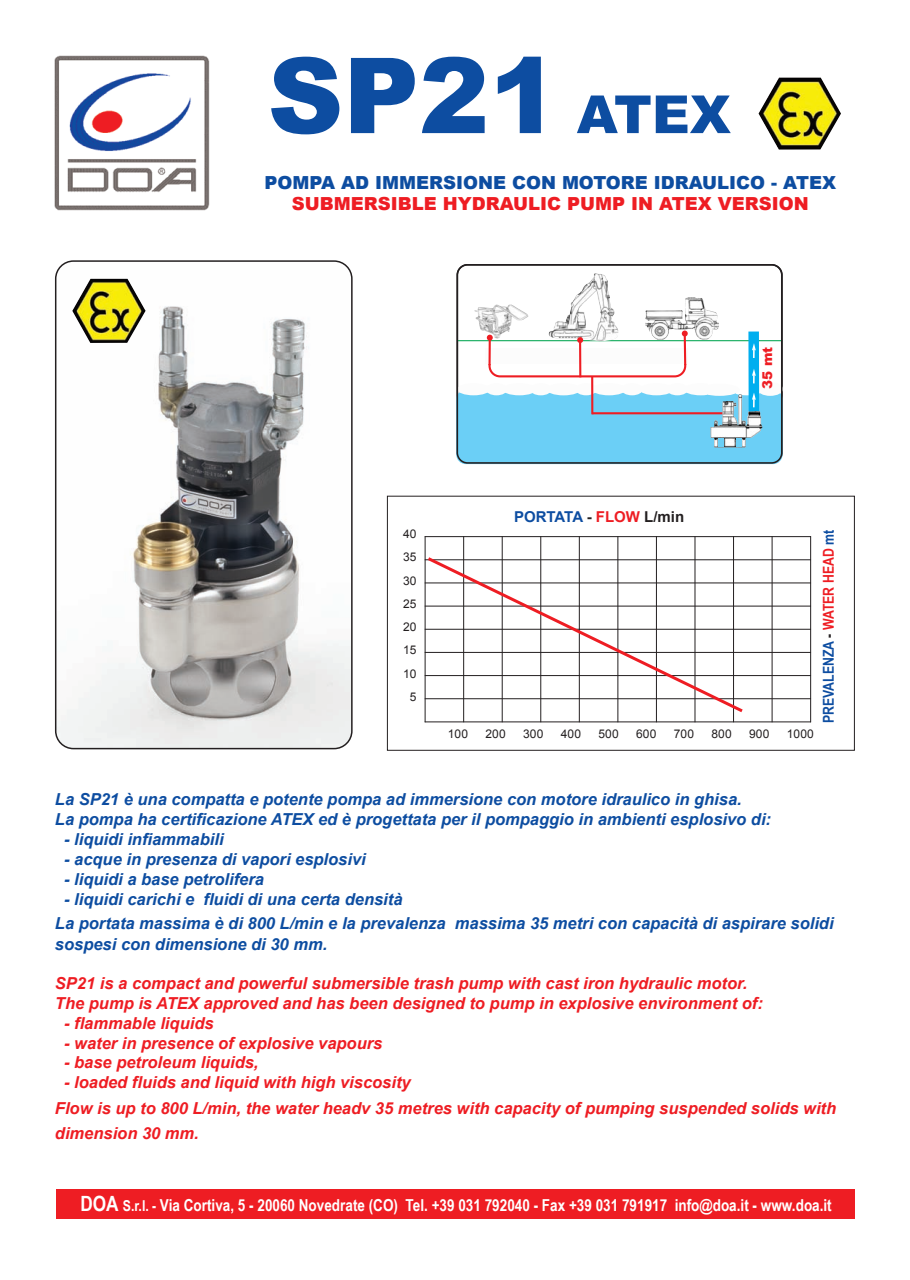
<style>
.page{position:relative;width:910px;height:1280px;background:#fff}
.page>*{position:absolute;margin:0;border:0;box-sizing:border-box;transform-origin:0 0}
.t1{font:900 105px "Arial";color:#0d4da1}
.t2{font:900 18px "Arial";color:#0d4da1}
.t3{font:900 18px "Arial";color:#ee1d23}
.t4{font:italic 700 16.5px/19.8px "Arial";color:#0d4da1}
.t5{font:italic 700 16.5px/25.5px "Arial";color:#ee1d23}
.t6{font:700 16.5px "Arial Narrow";color:#fff}
.t7{font:700 15px "Arial Narrow";color:#0d4da1}
.t8{font:700 15px "Arial";color:#0d4da1}
.t9{font:900 13.5px "Arial";color:#ee1d23}
.t10{font:12px/23.2px "Arial";letter-spacing:.01em;color:#231f20;text-align:center}
.s1{font-size:52.5px}
.s2{color:#231f20}
.s3{color:#ee1d23}
.s4{font-size:21px}
.s5{font-size:15px}
</style>
<div class="page">
<div style="left:387px;top:496px;width:468px;height:255px;border:1px solid #231f20"></div>
<img style="left:54px;top:55px;width:156px;height:156px">
<svg style="left:55px;top:260px;width:298px;height:489px"></svg>
<div style="left:56px;top:1189px;width:798px;height:30px;background:#ee1d23"></div>
<hr style="left:425px;top:536px;width:1px;height:186px;background:#231f20">
<hr style="left:463px;top:536px;width:1px;height:186px;background:#231f20">
<hr style="left:502px;top:536px;width:1px;height:186px;background:#231f20">
<hr style="left:540px;top:536px;width:1px;height:186px;background:#231f20">
<hr style="left:579px;top:536px;width:1px;height:186px;background:#231f20">
<hr style="left:617px;top:536px;width:1px;height:186px;background:#231f20">
<hr style="left:656px;top:536px;width:1px;height:186px;background:#231f20">
<hr style="left:695px;top:536px;width:1px;height:186px;background:#231f20">
<hr style="left:733px;top:536px;width:1px;height:186px;background:#231f20">
<hr style="left:772px;top:536px;width:1px;height:186px;background:#231f20">
<hr style="left:810px;top:536px;width:1px;height:186px;background:#231f20">
<hr style="left:425px;top:536px;width:386px;height:1px;background:#231f20">
<hr style="left:425px;top:559px;width:386px;height:1px;background:#231f20">
<hr style="left:425px;top:582px;width:386px;height:1px;background:#231f20">
<hr style="left:425px;top:606px;width:386px;height:1px;background:#231f20">
<hr style="left:425px;top:629px;width:386px;height:1px;background:#231f20">
<hr style="left:425px;top:652px;width:386px;height:1px;background:#231f20">
<hr style="left:425px;top:675px;width:386px;height:1px;background:#231f20">
<hr style="left:425px;top:698px;width:386px;height:1px;background:#231f20">
<hr style="left:425px;top:721px;width:386px;height:1px;background:#231f20">
<svg style="left:424px;top:555px;width:322px;height:160px"></svg>
<img style="left:72px;top:279px;width:74px;height:64px">
<img style="left:758px;top:78px;width:83px;height:72px">
<div style="left:757px;top:382px;width:26px;height:14px;background:#7a7879;border-radius:50%"></div>
<svg style="left:457px;top:264px;width:325px;height:200px"></svg>
<h1 class="t1" style="left:268px;top:18px;width:465px">SP21 <span class="s1">ATEX</span></h1>
<p class="t2" style="left:265px;top:169px;width:573px">POMPA AD IMMERSIONE CON MOTORE IDRAULICO - ATEX</p>
<p class="t3" style="left:292px;top:191px;width:519px">SUBMERSIBLE HYDRAULIC PUMP IN ATEX VERSION</p>
<p class="t9" style="left:757px;top:389px;width:43px;rotate:-90deg">35 mt</p>
<p class="t10" style="left:403px;top:522px;width:15px">40<br>35<br>30<br>25<br>20<br>15<br>10<br>5</p>
<p class="t8" style="left:514px;top:509px;width:172px">PORTATA <span class="s2">-</span> <span class="s3">FLOW</span> <span class="s2">L/min</span></p>
<p class="t10" style="left:448px;top:722px;width:22px">100</p>
<p class="t10" style="left:485px;top:722px;width:22px">200</p>
<p class="t10" style="left:523px;top:722px;width:22px">300</p>
<p class="t10" style="left:561px;top:722px;width:22px">400</p>
<p class="t10" style="left:598px;top:722px;width:22px">500</p>
<p class="t10" style="left:636px;top:722px;width:22px">600</p>
<p class="t10" style="left:674px;top:722px;width:22px">700</p>
<p class="t10" style="left:711px;top:722px;width:22px">800</p>
<p class="t10" style="left:749px;top:722px;width:22px">900</p>
<p class="t10" style="left:787px;top:722px;width:29px">1000</p>
<p class="t7" style="left:820px;top:723px;width:195px;rotate:-90deg">PREVALENZA <span class="s2">-</span> <span class="s3">WATER HEAD</span> mt</p>
<p class="t4" style="left:55px;top:790px;width:718px">La SP21 è una compatta e potente pompa ad immersione con motore idraulico in ghisa.<br>La pompa ha certificazione ATEX ed è progettata per il pompaggio in ambienti esplosivo di:</p>
<p class="t4" style="left:64px;top:829px;width:161px">- liquidi infiammabili</p>
<p class="t4" style="left:64px;top:849px;width:303px">- acque in presenza di vapori esplosivi</p>
<p class="t4" style="left:64px;top:869px;width:201px">- liquidi a base petrolifera</p>
<p class="t4" style="left:55px;top:887px;width:780px;line-height:24px;text-indent:9px">- liquidi carichi e fluidi di una certa densità<br>La portata massima è di 800 L/min e la prevalenza massima 35 metri con capacità di aspirare solidi</p>
<p class="t4" style="left:55px;top:934px;width:274px">sospesi con dimensione di 30 mm.</p>
<p class="t5" style="left:55px;top:973px;width:709px;line-height:19.8px">SP21 is a compact and powerful submersible trash pump with cast iron hydraulic motor.<br>The pump is ATEX approved and has been designed to pump in explosive environment of:</p>
<p class="t5" style="left:64px;top:1010px;width:151px">- flammable liquids</p>
<p class="t5" style="left:64px;top:1030px;width:320px">- water in presence of explosive vapours</p>
<p class="t5" style="left:64px;top:1050px;width:196px">- base petroleum liquids,</p>
<p class="t5" style="left:55px;top:1070px;width:783px;text-indent:9px">- loaded fluids and liquid with high viscosity<br>Flow is up to 800 L/min, the water headv 35 metres with capacity of pumping suspended solids with dimension 30 mm.</p>
<p class="t6" style="left:80px;top:1195px;width:753px"><span class="s4">DOA</span> <span class="s5">S.r.l. -</span> Via Cortiva, 5 - 20060 Novedrate (CO) Tel. +39 031 792040 - Fax +39 031 791917 info@doa.it - www.doa.it</p>
</div>
